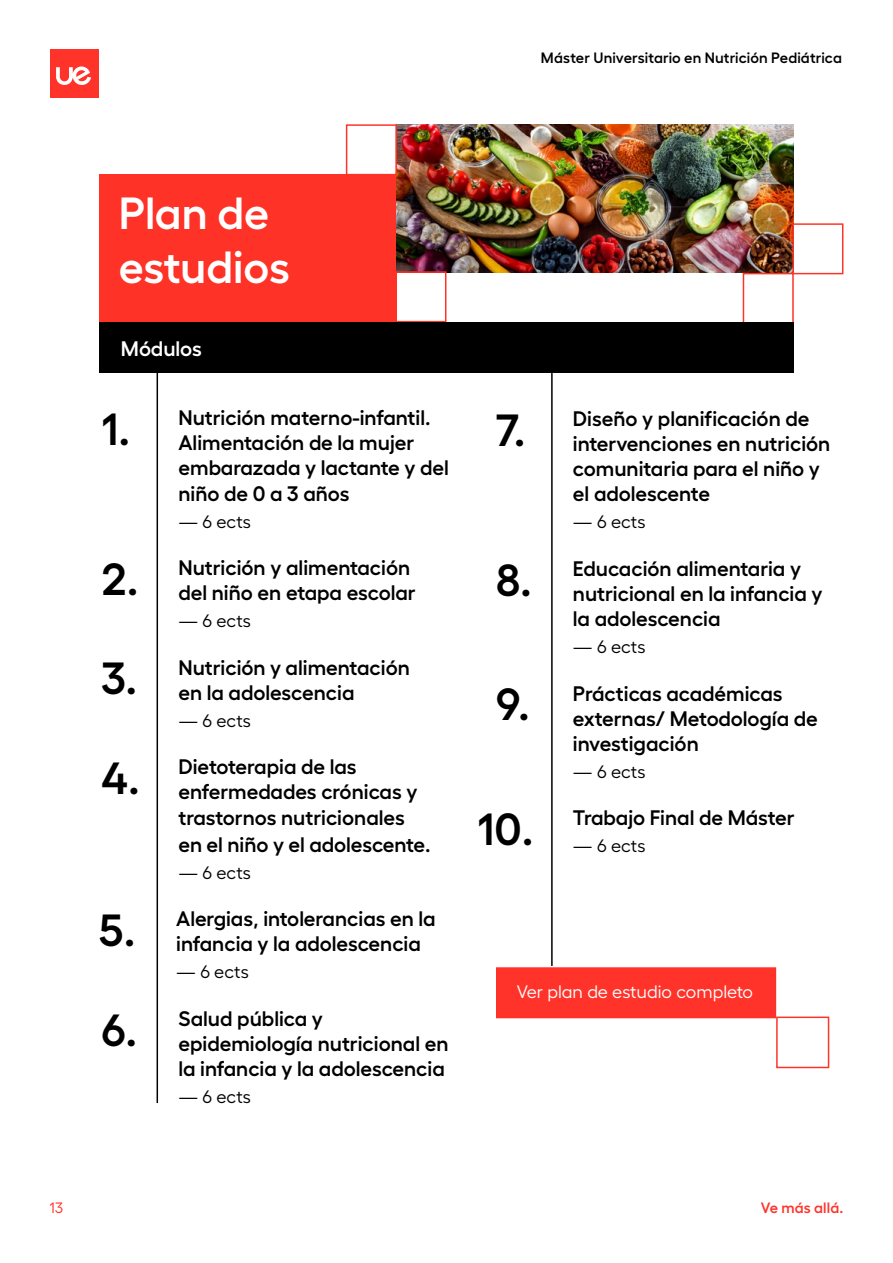
<style>
.page{position:relative;width:893px;height:1263px;background:#fff}
.page>*{position:absolute;margin:0;border:0;box-sizing:border-box;transform-origin:0 0}
.t1{font:600 45px/54px "Hellix";letter-spacing:-.005em;color:#fff}
.t2{font:600 21px/25.2px "Hellix";color:#000}
.t3{font:600 21px "Hellix";color:#fff}
.t4{font:18px "Hellix";letter-spacing:.005em;color:#000}
.t5{font:18px "Hellix";color:#fff}
.t6{font:600 15px "Hellix";letter-spacing:.005em;color:#000}
.t7{font:600 15px "Hellix";letter-spacing:.01em;color:#ff3329}
.t8{font:15px "Hellix";color:#ff3326}
.s1{font-size:45px}
</style>
<div class="page">
<div style="left:50px;top:50px;width:48px;height:48px;background:#ff3329"></div>
<svg style="left:56px;top:66px;width:35px;height:19px"></svg>
<hr style="left:157px;top:371px;width:1px;height:732px;background:#000">
<hr style="left:551px;top:373px;width:2px;height:593px;background:#000">
<div style="left:99px;top:174px;width:298px;height:148px;background:#ff3228"></div>
<img style="left:397px;top:124px;width:397px;height:149px">
<img style="left:742px;top:223px;width:102px;height:99px">
<svg style="left:396px;top:271px;width:51px;height:51px"></svg>
<svg style="left:775px;top:1016px;width:55px;height:53px"></svg>
<svg style="left:345px;top:124px;width:53px;height:52px"></svg>
<div style="left:99px;top:322px;width:695px;height:51px;background:#000"></div>
<div style="left:496px;top:967px;width:280px;height:51px;background:#ff3329;border:2px solid #ff3228"></div>
<p class="t6" style="left:541px;top:46px;width:303px">Máster Universitario en Nutrición Pediátrica</p>
<h1 class="t1" style="left:119px;top:181px;width:173px">Plan de estudios</h1>
<p class="t3" style="left:121px;top:332px;width:82px">Módulos</p>
<p class="t2" style="left:178px;top:403px;width:272px;text-indent:-77px"><span class="s1">1.</span> Nutrición materno-infantil.<br>Alimentación de la mujer embarazada y lactante y del niño de 0 a 3 años</p>
<p class="t4" style="left:178px;top:507px;width:74px">— 6 ects</p>
<p class="t2" style="left:102px;top:553px;width:316px;text-align:right"><span class="s1">2.</span> Nutrición y alimentación del niño en etapa escolar</p>
<p class="t4" style="left:178px;top:607px;width:74px">— 6 ects</p>
<p class="t2" style="left:178px;top:652px;width:233px;text-indent:-77px"><span class="s1">3.</span> Nutrición y alimentación en la adolescencia</p>
<p class="t4" style="left:178px;top:707px;width:74px">— 6 ects</p>
<p class="t2" style="left:178px;top:752px;width:254px;line-height:25.8px;text-indent:-77px"><span class="s1">4.</span> Dietoterapia de las enfermedades crónicas y trastornos nutricionales en el niño y el adolescente.</p>
<p class="t4" style="left:178px;top:858px;width:74px">— 6 ects</p>
<p class="t2" style="left:176px;top:904px;width:261px;text-indent:-77px"><span class="s1">5.</span> Alergias, intolerancias en la infancia y la adolescencia</p>
<p class="t4" style="left:176px;top:958px;width:74px">— 6 ects</p>
<p class="t2" style="left:178px;top:1003px;width:272px;text-indent:-77px"><span class="s1">6.</span> Salud pública y epidemiología nutricional en la infancia y la adolescencia</p>
<p class="t4" style="left:178px;top:1083px;width:74px">— 6 ects</p>
<p class="t2" style="left:573px;top:403px;width:259px;text-indent:-77px"><span class="s1">7.</span> Diseño y planificación de intervenciones en nutrición comunitaria para el niño y el adolescente</p>
<p class="t4" style="left:573px;top:508px;width:74px">— 6 ects</p>
<p class="t2" style="left:573px;top:553px;width:251px;text-indent:-77px"><span class="s1">8.</span> Educación alimentaria y nutricional en la infancia y la adolescencia</p>
<p class="t4" style="left:573px;top:633px;width:74px">— 6 ects</p>
<p class="t2" style="left:573px;top:678px;width:246px;text-indent:-77px"><span class="s1">9.</span> Prácticas académicas externas/ Metodología de investigación</p>
<p class="t4" style="left:573px;top:758px;width:74px">— 6 ects</p>
<p class="t2" style="left:477px;top:803px;width:319px"><span class="s1">10.</span> Trabajo Final de Máster</p>
<p class="t4" style="left:573px;top:832px;width:74px">— 6 ects</p>
<p class="t5" style="left:517px;top:978px;width:238px">Ver plan de estudio completo</p>
<p class="t8" style="left:50px;top:1197px;width:15px">13</p>
<p class="t7" style="left:761px;top:1196px;width:84px">Ve más allá.</p>
</div>
